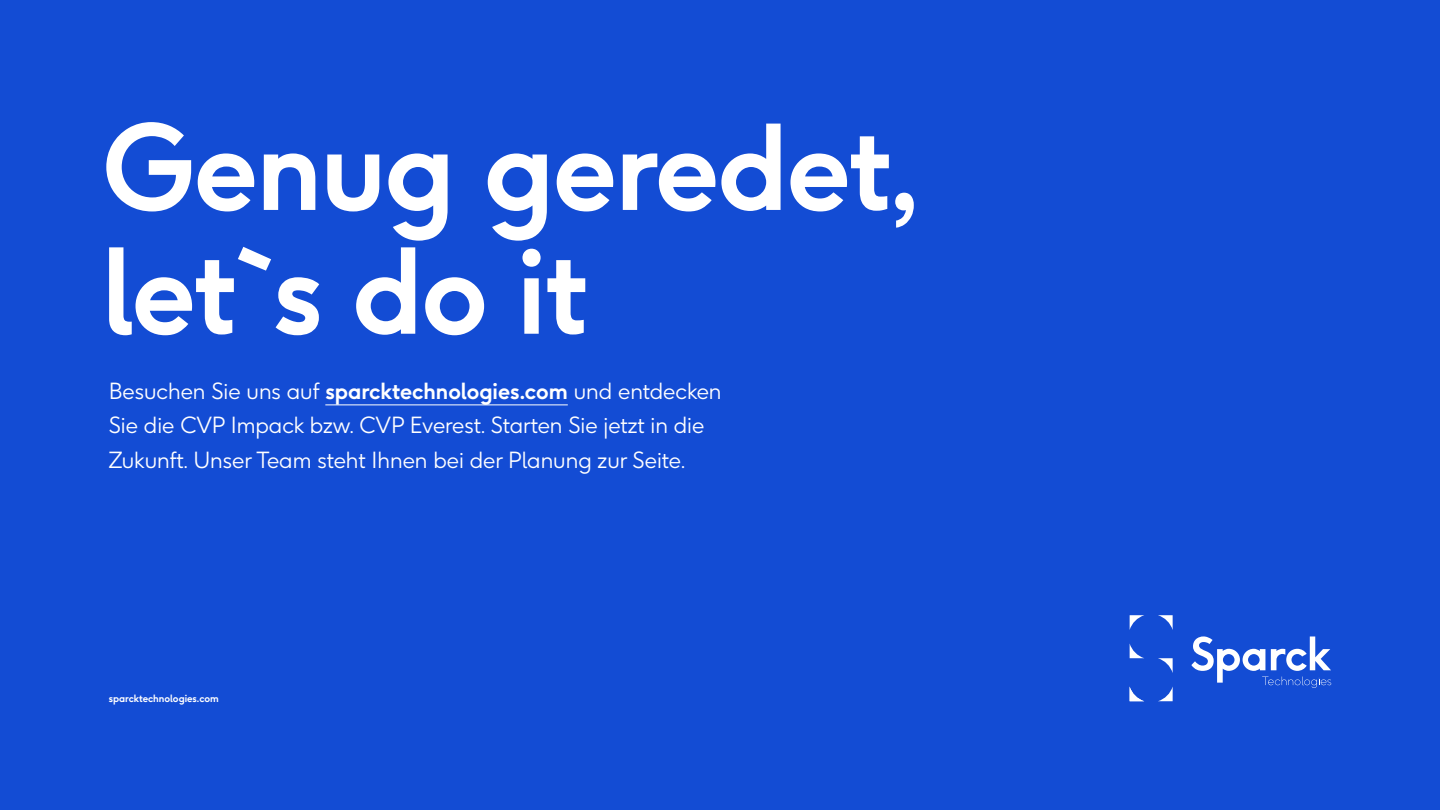
<style>
.page{position:relative;width:1440px;height:810px;background:#134cd4}
.page>*{position:absolute;margin:0;border:0;box-sizing:border-box;transform-origin:0 0}
.t1{font:700 116.7px/123.8px "F37 Ginger";letter-spacing:-.01em;color:#fff}
.t2{font:300 22.05px/34.5px "F37 Ginger";color:#fff}
.t3{font:700 10.05px "F37 Ginger";color:#fff}
.s1{font-weight:700}
</style>
<div class="page">
<svg style="left:1158px;top:615px;width:15px;height:15px"></svg>
<svg style="left:1158px;top:658px;width:15px;height:15px"></svg>
<svg style="left:1130px;top:643px;width:14px;height:15px"></svg>
<svg style="left:1130px;top:615px;width:14px;height:15px"></svg>
<svg style="left:1130px;top:686px;width:14px;height:15px"></svg>
<svg style="left:1158px;top:686px;width:15px;height:15px"></svg>
<svg style="left:1191px;top:636px;width:140px;height:52px"></svg>
<hr style="left:325px;top:405px;width:243px;height:1px;background:#fff">
<h1 class="t1" style="left:102px;top:91px;width:818px">Genug geredet, let`s do it</h1>
<p class="t2" style="left:109px;top:371px;width:614px">Besuchen Sie uns auf <span class="s1">sparcktechnologies.com</span> und entdecken<br>Sie die CVP Impack bzw. CVP Everest. Starten Sie jetzt in die<br>Zukunft. Unser Team steht Ihnen bei der Planung zur Seite.</p>
<p class="t3" style="left:109px;top:689px;width:112px">sparcktechnologies.com</p>
</div>
